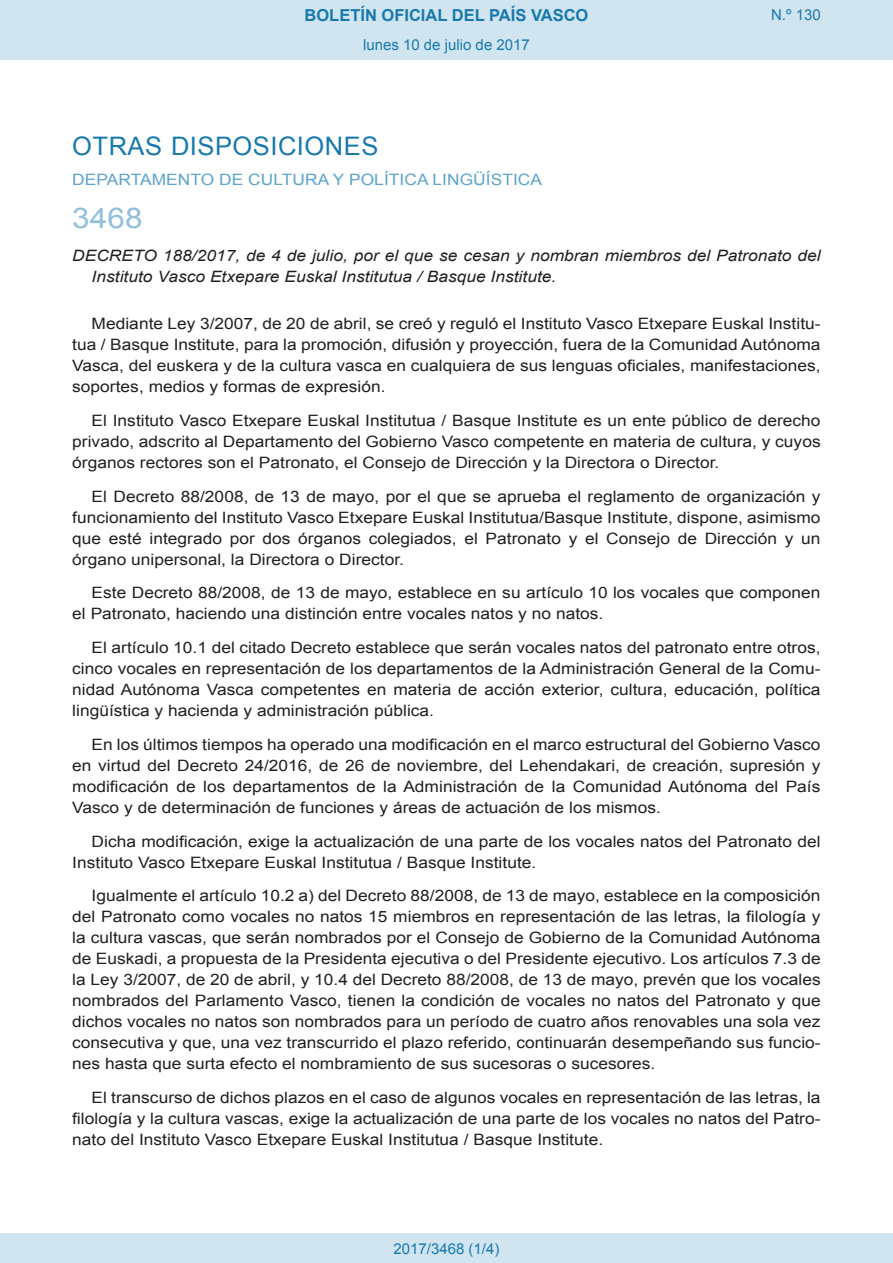
<style>
.page{position:relative;width:893px;height:1263px;background:#fff}
.page>*{position:absolute;margin:0;border:0;box-sizing:border-box;transform-origin:0 0}
.BOPVOrden{font:28.5px "Arial";color:#90c0db;scale:1.11 1}
.BOPVSeccion{font:25.5px "Arial";letter-spacing:.02em;color:#1879ad}
.t1{font:700 16.5px "Arial";color:#1879ad}
.BOPVDetalle{font:15.6px/21px "Arial";color:#231f20;text-align:justify;scale:1.11 1}
.BOPVTitulo{font:italic 15.6px/21px "Arial";color:#231f20;scale:1.11 1}
.BOPVOrganismo{font:15.6px "Arial";letter-spacing:.005em;color:#5ea4ca;scale:1.11 1}
.Paginacion_Centro{font:15px "Arial";color:#1879ad}
</style>
<div class="page">
<div style="left:0;top:0;width:893px;height:60px;background:#d0e5f0"></div>
<div style="left:0;top:1233px;width:893px;height:30px;background:#d0e5f0"></div>
<p class="t1" style="left:305px;top:4px;width:285px">BOLETÍN OFICIAL DEL PAÍS VASCO</p>
<p class="Paginacion_Centro" style="left:363px;top:35px;width:168px">lunes 10 de julio de 2017</p>
<p class="Paginacion_Centro" style="left:771px;top:5px;width:51px">N.º 130</p>
<p class="BOPVSeccion" style="left:72px;top:129px;width:308px">OTRAS DISPOSICIONES</p>
<p class="BOPVOrganismo" style="left:72px;top:169px;width:425px">DEPARTAMENTO DE CULTURA Y POLÍTICA LINGÜÍSTICA</p>
<p class="BOPVOrden" style="left:72px;top:199px;width:65px">3468</p>
<p class="BOPVTitulo" style="left:92px;top:246px;width:658px;text-indent:-19px">DECRETO 188/2017, de 4 de julio, por el que se cesan y nombran miembros del Patronato del<br>Instituto Vasco Etxepare Euskal Institutua / Basque Institute.</p>
<p class="BOPVDetalle" style="left:72px;top:313px;width:676px;text-indent:19px">Mediante Ley 3/2007, de 20 de abril, se creó y reguló el Instituto Vasco Etxepare Euskal Institu&shy;tua / Basque Institute, para la promoción, difusión y proyección, fuera de la Comunidad Autónoma Vasca, del euskera y de la cultura vasca en cualquiera de sus lenguas oficiales, manifestaciones, soportes, medios y formas de expresión.</p>
<p class="BOPVDetalle" style="left:72px;top:410px;width:676px;text-indent:19px">El Instituto Vasco Etxepare Euskal Institutua / Basque Institute es un ente público de derecho privado, adscrito al Departamento del Gobierno Vasco competente en materia de cultura, y cuyos órganos rectores son el Patronato, el Consejo de Dirección y la Directora o Director.</p>
<p class="BOPVDetalle" style="left:72px;top:486px;width:676px;text-indent:19px">El Decreto 88/2008, de 13 de mayo, por el que se aprueba el reglamento de organización y funcionamiento del Instituto Vasco Etxepare Euskal Institutua/Basque Institute, dispone, asimismo que esté integrado por dos órganos colegiados, el Patronato y el Consejo de Dirección y un órgano unipersonal, la Directora o Director.</p>
<p class="BOPVDetalle" style="left:72px;top:582px;width:676px;text-indent:19px">Este Decreto 88/2008, de 13 de mayo, establece en su artículo 10 los vocales que componen el Patronato, haciendo una distinción entre vocales natos y no natos.</p>
<p class="BOPVDetalle" style="left:72px;top:637px;width:676px;text-indent:19px">El artículo 10.1 del citado Decreto establece que serán vocales natos del patronato entre otros, cinco vocales en representación de los departamentos de la Administración General de la Comu&shy;nidad Autónoma Vasca competentes en materia de acción exterior, cultura, educación, política lingüística y hacienda y administración pública.</p>
<p class="BOPVDetalle" style="left:72px;top:734px;width:676px;text-indent:19px">En los últimos tiempos ha operado una modificación en el marco estructural del Gobierno Vasco en virtud del Decreto 24/2016, de 26 de noviembre, del Lehendakari, de creación, supresión y modificación de los departamentos de la Administración de la Comunidad Autónoma del País Vasco y de determinación de funciones y áreas de actuación de los mismos.</p>
<p class="BOPVDetalle" style="left:72px;top:831px;width:676px;text-indent:19px">Dicha modificación, exige la actualización de una parte de los vocales natos del Patronato del<br>Instituto Vasco Etxepare Euskal Institutua / Basque Institute.</p>
<p class="BOPVDetalle" style="left:72px;top:885px;width:676px;text-indent:19px">Igualmente el artículo 10.2 a) del Decreto 88/2008, de 13 de mayo, establece en la composición del Patronato como vocales no natos 15 miembros en representación de las letras, la filología y la cultura vascas, que serán nombrados por el Consejo de Gobierno de la Comunidad Autónoma de Euskadi, a propuesta de la Presidenta ejecutiva o del Presidente ejecutivo. Los artículos 7.3 de la Ley 3/2007, de 20 de abril, y 10.4 del Decreto 88/2008, de 13 de mayo, prevén que los vocales nombrados del Parlamento Vasco, tienen la condición de vocales no natos del Patronato y que dichos vocales no natos son nombrados para un período de cuatro años renovables una sola vez consecutiva y que, una vez transcurrido el plazo referido, continuarán desempeñando sus funcio&shy;nes hasta que surta efecto el nombramiento de sus sucesoras o sucesores.</p>
<p class="BOPVDetalle" style="left:72px;top:1087px;width:676px;text-indent:19px">El transcurso de dichos plazos en el caso de algunos vocales en representación de las letras, la filología y la cultura vascas, exige la actualización de una parte de los vocales no natos del Patro&shy;nato del Instituto Vasco Etxepare Euskal Institutua / Basque Institute.</p>
<p class="Paginacion_Centro" style="left:393px;top:1238px;width:107px">2017/3468 (1/4)</p>
</div>
